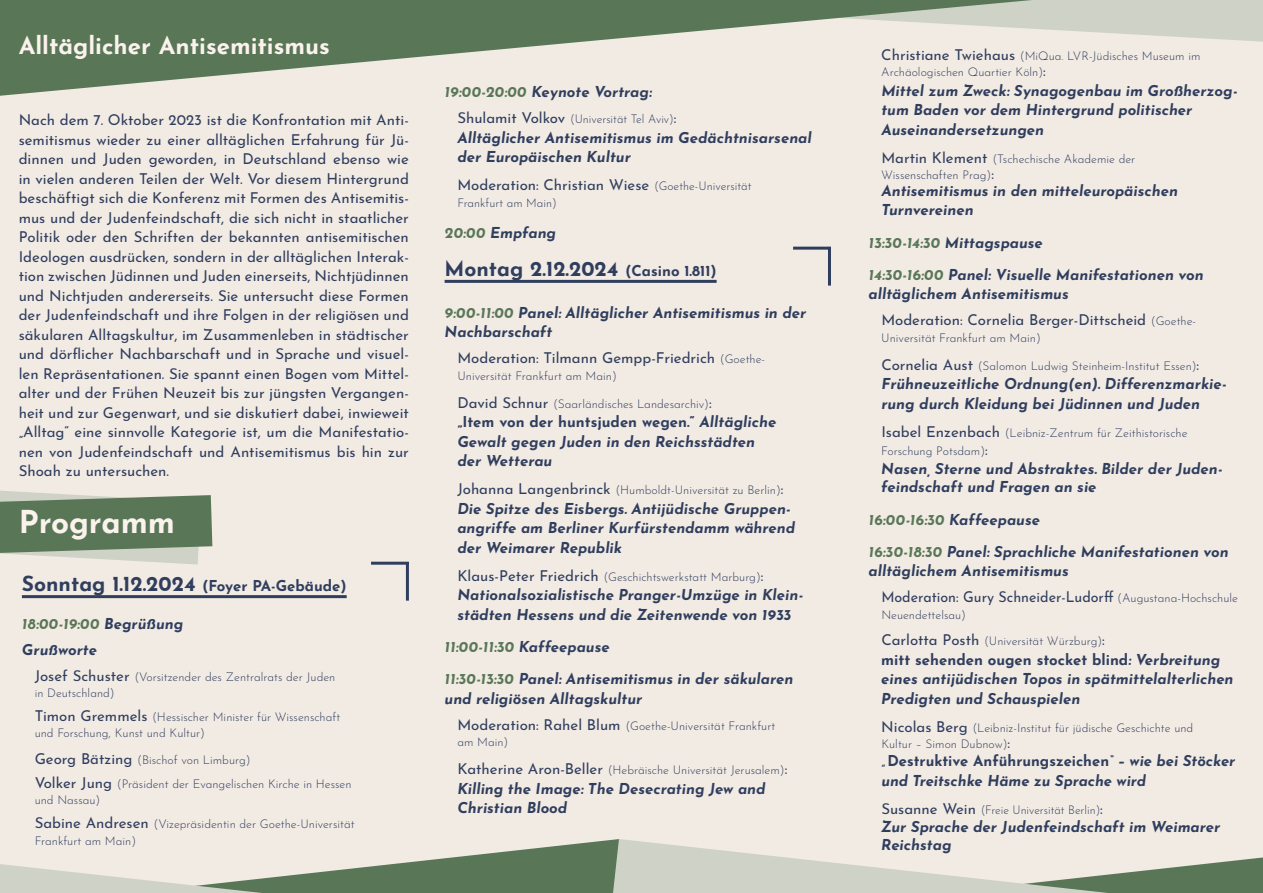
<style>
.page{position:relative;width:1263px;height:893px;background:#f2ebe4}
.page>*{position:absolute;margin:0;border:0;box-sizing:border-box;transform-origin:0 0}
.t1{font:700 31.5px "Josefin Sans";color:#fcf2ed}
.t2{font:700 24px "Josefin Sans";color:#fcf2ed}
.t3{font:700 21px "Josefin Sans";color:#303e5e}
.t4{font:italic 700 15px/19.5px "Josefin Sans";color:#303e5e}
.t5{font:15px/19.5px "Josefin Sans";color:#303e5e}
.t6{font:15px/26px "Josefin Sans";color:#303e5e;scale:.95 1}
.t7{font:700 15px "Josefin Sans";color:#303e5e}
.t8{font:300 12px/16.5px "Josefin Sans";color:#303e5e}
.t9{font:300 12px "Josefin Sans";color:#303e5e;scale:.96 1}
.s1{font-size:21px}
.s2{color:#597757}
.s3{font-weight:400;font-size:15px}
.s4{font-weight:300;font-size:12px}
.s5{font-size:15px}
.s6{font-style:normal}
.s7{font-weight:700;font-style:italic}
</style>
<div class="page">
<svg style="left:0;top:839px;width:1263px;height:54px"></svg>
<svg style="left:1032px;top:0;width:231px;height:42px"></svg>
<svg style="left:0;top:0;width:1032px;height:96px;fill:#597757"></svg>
<hr style="left:22px;top:595px;width:325px;height:3px;background:#303e5e">
<hr style="left:445px;top:280px;width:272px;height:3px;background:#303e5e">
<hr style="left:371px;top:562px;width:38px;height:3px;background:#303e5e">
<hr style="left:406px;top:562px;width:3px;height:39px;background:#303e5e">
<hr style="left:793px;top:247px;width:38px;height:3px;background:#303e5e">
<hr style="left:828px;top:247px;width:3px;height:39px;background:#303e5e">
<svg style="left:0;top:491px;width:212px;height:73px"></svg>
<h2 class="t2" style="left:19px;top:24px;width:313px">Alltäglicher Antisemitismus</h2>
<p class="t5" style="left:19px;top:108px;width:392px;text-align:justify">Nach dem 7. Oktober 2023 ist die Konfrontation mit Anti&shy;semitismus wieder zu einer alltäglichen Erfahrung für Jü&shy;dinnen und Juden geworden, in Deutschland ebenso wie in vielen anderen Teilen der Welt. Vor diesem Hintergrund beschäftigt sich die Konferenz mit Formen des Antisemitis&shy;mus und der Judenfeindschaft, die sich nicht in staatlicher Politik oder den Schriften der bekannten antisemitischen Ideologen ausdrücken, sondern in der alltäglichen Interak&shy;tion zwischen Jüdinnen und Juden einerseits, Nichtjüdinnen und Nichtjuden andererseits. Sie untersucht diese Formen der Judenfeindschaft und ihre Folgen in der religiösen und säkularen Alltagskultur, im Zusammenleben in städtischer und dörflicher Nachbarschaft und in Sprache und visuel&shy;len Repräsentationen. Sie spannt einen Bogen vom Mittel&shy;alter und der Frühen Neuzeit bis zur jüngsten Vergangen&shy;heit und zur Gegenwart, und sie diskutiert dabei, inwieweit „Alltag“ eine sinnvolle Kategorie ist, um die Manifestatio&shy;nen von Judenfeindschaft und Antisemitismus bis hin zur Shoah zu untersuchen.</p>
<h1 class="t1" style="left:19px;top:494px;width:158px">Programm</h1>
<p class="t7" style="left:22px;top:572px;width:326px"><span class="s1">Sonntag 1.12.2024</span> (Foyer PA-Gebäude)</p>
<p class="t4" style="left:22px;top:609px;width:163px;line-height:25.8px"><span class="s2">18:00-19:00</span> Begrüßung<br>Grußworte</p>
<p class="t8" style="left:35px;top:667px;width:302px"><span class="s3">Josef Schuster</span> (Vorsitzender des Zentralrats der Juden in Deutschland)</p>
<p class="t8" style="left:35px;top:707px;width:307px"><span class="s3">Timon Gremmels</span> (Hessischer Minister für Wissenschaft und Forschung, Kunst und Kultur)</p>
<p class="t8" style="left:35px;top:747px;width:318px;line-height:23.7px"><span class="s3">Georg Bätzing</span> (Bischof von Limburg)<br><span class="s3">Volker Jung</span> (Präsident der Evangelischen Kirche in Hessen</p>
<p class="t8" style="left:35px;top:787px;width:321px;line-height:23.7px">und Nassau)<br><span class="s3">Sabine Andresen</span> (Vizepräsidentin der Goethe-Universität</p>
<p class="t8" style="left:35px;top:831px;width:103px">Frankfurt am Main)</p>
<p class="t4" style="left:445px;top:81px;width:209px"><span class="s2">19:00-20:00</span> Keynote Vortrag:</p>
<p class="t8" style="left:457px;top:110px;width:221px"><span class="s3">Shulamit Volkov</span> (Universität Tel Aviv)<span class="s3">:</span></p>
<p class="t4" style="left:457px;top:126px;width:356px">Alltäglicher Antisemitismus im Gedächtnisarsenal der Europäischen Kultur</p>
<p class="t5" style="left:457px;top:173px;width:296px">Moderation: Christian Wiese <span class="s4">(Goethe-Universität</span></p>
<p class="t8" style="left:457px;top:193px;width:101px">Frankfurt am Main)</p>
<p class="t4" style="left:445px;top:221px;width:113px"><span class="s2">20:00</span> Empfang</p>
<h3 class="t3" style="left:445px;top:250px;width:273px">Montag 2.12.2024 <span class="s5">(Casino 1.811)</span></h3>
<p class="t4" style="left:445px;top:301px;width:363px"><span class="s2">9:00-11:00</span> Panel: Alltäglicher Antisemitismus in der<br>Nachbarschaft</p>
<p class="t5" style="left:457px;top:346px;width:309px">Moderation: Tilmann Gempp-Friedrich <span class="s4">(Goethe-</span></p>
<p class="t8" style="left:457px;top:366px;width:161px">Universität Frankfurt am Main)</p>
<p class="t8" style="left:457px;top:394px;width:256px"><span class="s3">David Schnur</span> (Saarländisches Landesarchiv)<span class="s3">:</span></p>
<p class="t4" style="left:457px;top:411px;width:320px"><span class="s6">„Item von der huntsjuden wegen.“</span> Alltägliche<br>Gewalt gegen Juden in den Reichsstädten der Wetterau</p>
<p class="t8" style="left:457px;top:481px;width:328px"><span class="s3">Johanna Langenbrinck</span> (Humboldt-Universität zu Berlin)<span class="s3">:</span></p>
<p class="t4" style="left:457px;top:497px;width:339px">Die Spitze des Eisbergs. Antijüdische Gruppen&shy;angriffe am Berliner Kurfürstendamm während der Weimarer Republik</p>
<p class="t8" style="left:457px;top:567px;width:308px"><span class="s3">Klaus-Peter Friedrich</span> (Geschichtswerkstatt Marburg)<span class="s3">:</span></p>
<p class="t4" style="left:457px;top:584px;width:347px">Nationalsozialistische Pranger-Umzüge in Klein&shy;städten Hessens und die Zeitenwende von 1933</p>
<p class="t4" style="left:445px;top:629px;width:350px;line-height:32.2px"><span class="s2">11:00-11:30</span> Kaffeepause<br><span class="s2">11:30-13:30</span> Panel: Antisemitismus in der säkularen</p>
<p class="t4" style="left:445px;top:687px;width:199px">und religiösen Alltagskultur</p>
<p class="t8" style="left:457px;top:716px;width:319px"><span class="s3">Moderation: Rahel Blum</span> (Goethe-Universität Frankfurt am Main)</p>
<p class="t8" style="left:457px;top:761px;width:332px"><span class="s3">Katherine Aron-Beller</span> (Hebräische Universität Jerusalem)<span class="s3">:</span></p>
<p class="t4" style="left:457px;top:777px;width:310px">Killing the Image: The Desecrating Jew and<br>Christian Blood</p>
<p class="t8" style="left:881px;top:47px;width:321px"><span class="s3">Christiane Twiehaus</span> (MiQua. LVR-Jüdisches Museum im<br>Archäologischen Quartier Köln)<span class="s3">:</span></p>
<p class="t4" style="left:881px;top:79px;width:357px">Mittel zum Zweck: Synagogenbau im Großherzog&shy;tum Baden vor dem Hintergrund politischer<br>Auseinandersetzungen</p>
<p class="t8" style="left:881px;top:150px;width:256px"><span class="s3">Martin Klement</span> (Tschechische Akademie der<br>Wissenschaften Prag)<span class="s3">:</span></p>
<p class="t4" style="left:881px;top:179px;width:298px">Antisemitismus in den mitteleuropäischen<br>Turnvereinen</p>
<p class="t4" style="left:868px;top:225px;width:337px;line-height:32.2px"><span class="s2">13:30-14:30</span> Mittagspause<br><span class="s2">14:30-16:00</span> Panel: Visuelle Manifestationen von</p>
<p class="t5" style="left:881px;top:279px;width:316px;line-height:25.8px;text-indent:-13px"><span class="s7">alltäglichem Antisemitismus<br></span>Moderation: Cornelia Berger-Dittscheid <span class="s4">(Goethe-</span></p>
<p class="t8" style="left:881px;top:328px;width:161px">Universität Frankfurt am Main)</p>
<p class="t8" style="left:881px;top:356px;width:319px"><span class="s3">Cornelia Aust</span> (Salomon Ludwig Steinheim-Institut Essen)<span class="s3">:</span></p>
<p class="t4" style="left:881px;top:373px;width:347px">Frühneuzeitliche Ordnung(en). Differenzmarkie&shy;rung durch Kleidung bei Jüdinnen und Juden</p>
<p class="t8" style="left:881px;top:423px;width:308px;line-height:18px"><span class="s3">Isabel Enzenbach</span> (Leibniz-Zentrum für Zeithistorische<br>Forschung Potsdam)<span class="s3">:</span></p>
<p class="t4" style="left:881px;top:458px;width:343px;line-height:18px">Nasen, Sterne und Abstraktes. Bilder der Juden&shy;feindschaft und Fragen an sie</p>
<p class="t4" style="left:868px;top:502px;width:362px;line-height:32.2px"><span class="s2">16:00-16:30</span> Kaffeepause<br><span class="s2">16:30-18:30</span> Panel: Sprachliche Manifestationen von</p>
<p class="t6" style="left:881px;top:556px;width:377px;text-indent:-13px"><span class="s7">alltäglichem Antisemitismus<br></span>Moderation: Gury Schneider-Ludorff <span class="s4">(Augustana-Hochschule</span></p>
<p class="t8" style="left:881px;top:605px;width:86px">Neuendettelsau)</p>
<p class="t8" style="left:881px;top:632px;width:225px"><span class="s3">Carlotta Posth</span> (Universität Würzburg)<span class="s3">:</span></p>
<p class="t4" style="left:881px;top:648px;width:354px"><span class="s6">mitt sehenden ougen stocket blind</span>: Verbreitung eines antijüdischen Topos in spätmittelalterlichen<br>Predigten und Schauspielen</p>
<p class="t8" style="left:881px;top:718px;width:314px"><span class="s3">Nicolas Berg</span> (Leibniz-Institut für jüdische Geschichte und<br>Kultur – Simon Dubnow)<span class="s3">:</span></p>
<p class="t4" style="left:881px;top:750px;width:356px">„<span class="s6">Destruktive Anführungszeichen</span>“ – wie bei Stöcker und Treitschke Häme zu Sprache wird</p>
<p class="t9" style="left:881px;top:801px;width:232px"><span class="s3">Susanne Wein</span> (Freie Universität Berlin)<span class="s3">:</span></p>
<p class="t4" style="left:881px;top:816px;width:340px;line-height:18px">Zur Sprache der Judenfeindschaft im Weimarer<br>Reichstag</p>
</div>
